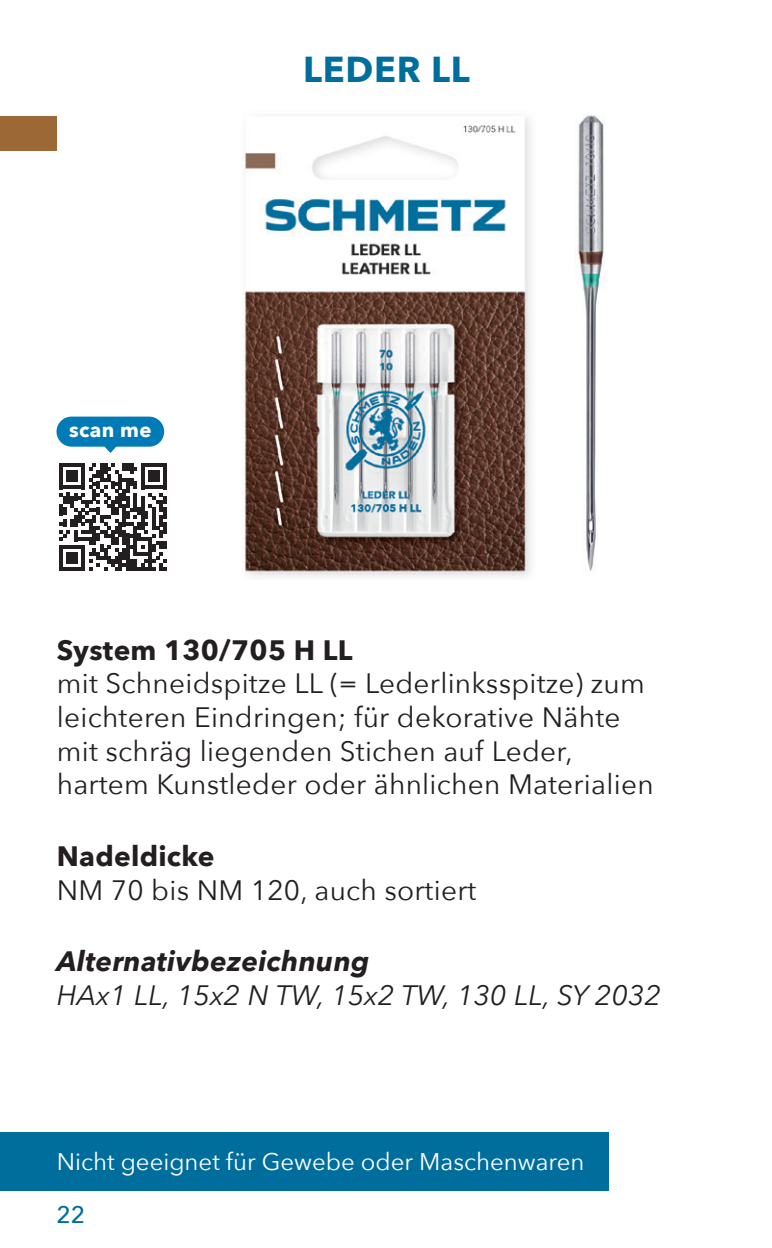
<style>
.page{position:relative;width:772px;height:1248px;background:#fff}
.page>*{position:absolute;margin:0;border:0;box-sizing:border-box;transform-origin:0 0}
.t1{font:700 36px "Avenir Next";letter-spacing:.02em;color:#006e9d}
.t2{font:28px/33.6px "Avenir Next";letter-spacing:.01em;color:#231f20}
.t3{font:italic 28px "Avenir Next";letter-spacing:.01em;color:#231f20}
.t4{font:700 28px "Avenir Next";letter-spacing:.01em;color:#231f20}
.t5{font:italic 700 28px "Avenir Next";letter-spacing:.01em;color:#231f20}
.t6{font:24px "Avenir Next";color:#fff}
.t7{font:500 24px "Avenir Next";color:#006e9d}
.t8{font:700 20.4px "Avenir Next";letter-spacing:.02em;color:#fff}
</style>
<div class="page">
<svg style="left:59px;top:463px;width:108px;height:107px"></svg>
<div style="left:56px;top:416px;width:108px;height:30px;background:#007bb6;border-radius:15px"></div>
<svg style="left:102px;top:446px;width:16px;height:7px"></svg>
<img style="left:243px;top:115px;width:361px;height:463px">
<div style="left:0;top:117px;width:57px;height:34px;background:#9c6836"></div>
<div style="left:0;top:1132px;width:608px;height:59px;background:#006e9d"></div>
<p class="t8" style="left:69px;top:412px;width:84px">scan me</p>
<p class="t1" style="left:303px;top:38px;width:168px">LEDER LL</p>
<p class="t4" style="left:57px;top:625px;width:297px">System 130/705 H LL</p>
<p class="t2" style="left:57px;top:665px;width:598px">mit Schneidspitze LL (= Lederlinksspitze) zum leichteren Eindringen; für dekorative Nähte mit schräg liegenden Stichen auf Leder, hartem Kunstleder oder ähnlichen Materialien</p>
<p class="t4" style="left:57px;top:831px;width:159px">Nadeldicke</p>
<p class="t2" style="left:57px;top:871px;width:421px">NM 70 bis NM 120, auch sortiert</p>
<p class="t5" style="left:57px;top:937px;width:314px">Alternativbezeichnung</p>
<p class="t3" style="left:57px;top:971px;width:605px">HAx1 LL, 15x2 N TW, 15x2 TW, 130 LL, SY 2032</p>
<p class="t6" style="left:57px;top:1140px;width:529px">Nicht geeignet für Gewebe oder Maschenwaren</p>
<p class="t7" style="left:56px;top:1194px;width:30px">22</p>
</div>
